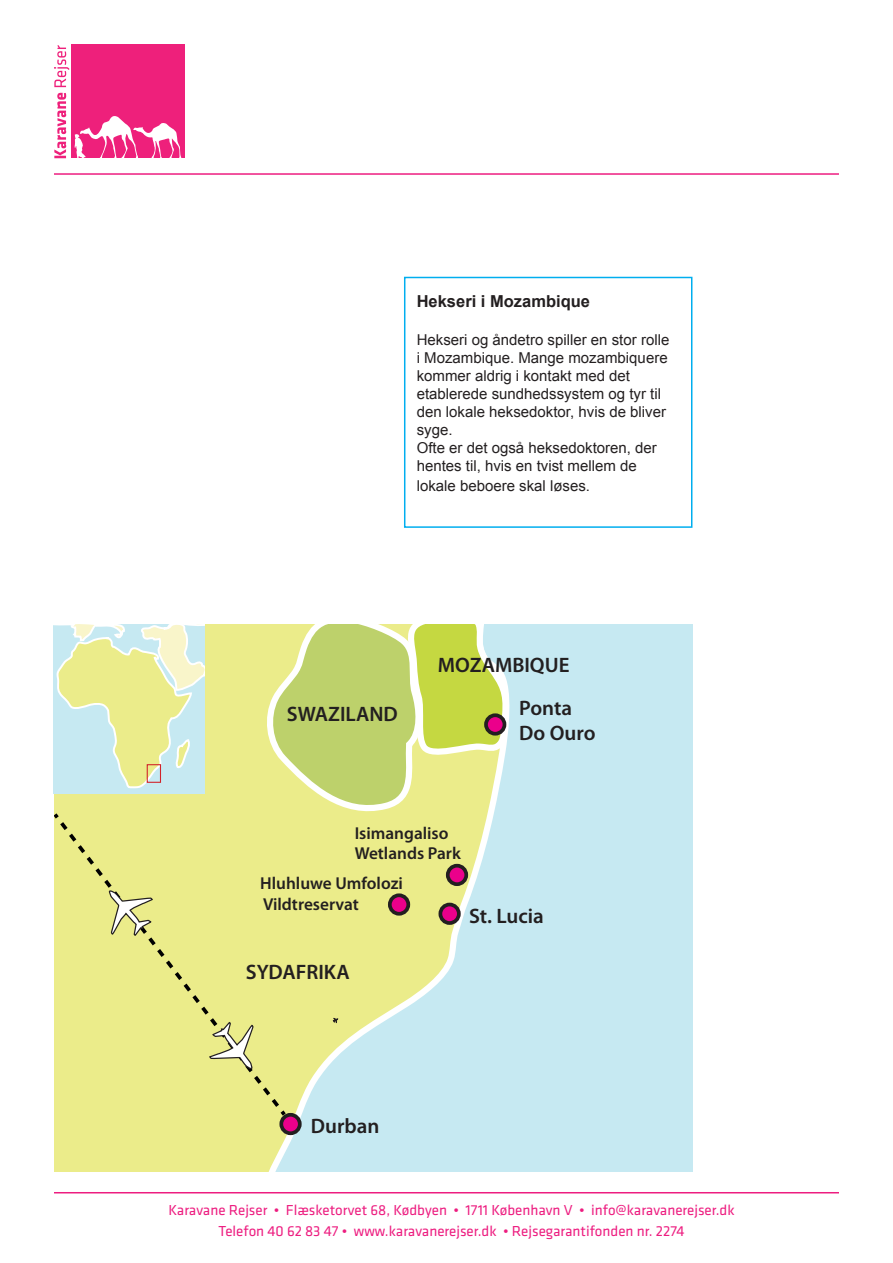
<style>
.page{position:relative;width:893px;height:1263px;background:#fff}
.page>*{position:absolute;margin:0;border:0;box-sizing:border-box;transform-origin:0 0}
.t1{font:600 21px/25.2px "Myriad Pro";color:#231f20}
.t2{font:600 17.25px/20.7px "Myriad Pro";color:#231f20}
.t3{font:700 16.5px "Arial";color:#231f20}
.t4{font:15px/18px "Arial";color:#231f20}
.t5{font:15px "Klavika Basic";color:#ed1d80}
</style>
<div class="page">
<div style="left:512px;top:624px;width:49px;height:547px;background:#c6e9f2"></div>
<div style="left:561px;top:624px;width:131px;height:547px;background:#c6e9f2"></div>
<svg style="left:181px;top:624px;width:331px;height:547px;background:#dcebb8"></svg>
<svg style="left:258px;top:624px;width:253px;height:192px;background:#d2df81"></svg>
<div style="left:54px;top:793px;width:127px;height:378px;background:#ebec8a"></div>
<div style="left:281px;top:1115px;width:19px;height:18px;background:#eb008b;border-radius:50%"></div>
<div style="left:279px;top:1113px;width:23px;height:22px;border:4px solid #231f20;border-radius:50%"></div>
<div style="left:448px;top:866px;width:18px;height:18px;background:#eb008b;border-radius:50%"></div>
<div style="left:446px;top:864px;width:22px;height:22px;border:4px solid #231f20;border-radius:50%"></div>
<div style="left:486px;top:715px;width:18px;height:19px;background:#eb008b;border-radius:50%"></div>
<div style="left:484px;top:713px;width:22px;height:22px;border:4px solid #231f20;border-radius:50%"></div>
<div style="left:390px;top:895px;width:18px;height:19px;background:#eb008b;border-radius:50%"></div>
<div style="left:388px;top:893px;width:22px;height:23px;border:4px solid #231f20;border-radius:50%"></div>
<div style="left:440px;top:904px;width:19px;height:19px;background:#eb008b;border-radius:50%"></div>
<div style="left:438px;top:903px;width:23px;height:22px;border:4px solid #231f20;border-radius:50%"></div>
<svg style="left:277px;top:1106px;width:12px;height:14px"></svg>
<div style="left:54px;top:815px;width:229px;height:296px;background:#ebec8a"></div>
<svg style="left:54px;top:809px;width:8px;height:14px"></svg>
<svg style="left:333px;top:1014px;width:5px;height:14px"></svg>
<svg style="left:108px;top:890px;width:46px;height:47px"></svg>
<svg style="left:208px;top:1021px;width:46px;height:49px"></svg>
<hr style="left:54px;top:1192px;width:785px;height:1px;background:#ed1d80">
<hr style="left:54px;top:173px;width:785px;height:2px;background:#ed1d80">
<div style="left:71px;top:44px;width:113px;height:114px;background:#ee207b"></div>
<svg style="left:74px;top:116px;width:107px;height:42px"></svg>
<svg style="left:54px;top:93px;width:12px;height:65px"></svg>
<svg style="left:54px;top:45px;width:16px;height:42px"></svg>
<svg style="left:53px;top:624px;width:151px;height:169px;background:#dbecc7"></svg>
<div style="left:147px;top:764px;width:14px;height:19px;border:1px solid #d1232a"></div>
<div style="left:404px;top:277px;width:288px;height:251px;border:2px solid #00aeef"></div>
<p class="t3" style="left:417px;top:290px;width:175px">Hekseri i Mozambique</p>
<p class="t4" style="left:417px;top:331px;width:254px;text-align:justify">Hekseri og åndetro spiller en stor rolle i Mozambique. Mange mozambiquere kommer aldrig i kontakt med det</p>
<p class="t4" style="left:417px;top:385px;width:251px">etablerede sundhedssystem og tyr til den lokale heksedoktor, hvis de bliver syge.</p>
<p class="t4" style="left:417px;top:439px;width:242px">Ofte er det også heksedoktoren, der hentes til, hvis en tvist mellem de</p>
<p class="t4" style="left:417px;top:477px;width:175px">lokale beboere skal løses.</p>
<p class="t1" style="left:287px;top:701px;width:112px">SWAZILAND</p>
<p class="t1" style="left:438px;top:652px;width:133px">MOZAMBIQUE</p>
<p class="t1" style="left:519px;top:695px;width:78px">Ponta<br>Do Ouro</p>
<p class="t2" style="left:355px;top:822px;width:108px">Isimangaliso<br>Wetlands Park</p>
<p class="t2" style="left:260px;top:872px;width:144px">Hluhluwe Umfolozi<br>Vildtreservat</p>
<p class="t1" style="left:469px;top:903px;width:76px">St. Lucia</p>
<p class="t1" style="left:246px;top:959px;width:105px">SYDAFRIKA</p>
<p class="t1" style="left:311px;top:1113px;width:70px">Durban</p>
<p class="t5" style="left:169px;top:1200px;width:568px">Karavane Rejser • Flæsketorvet 68, Kødbyen • 1711 København V • info@karavanerejser.dk</p>
<p class="t5" style="left:219px;top:1221px;width:467px">Telefon 40 62 83 47 • www.karavanerejser.dk • Rejsegarantifonden nr. 2274</p>
</div>
